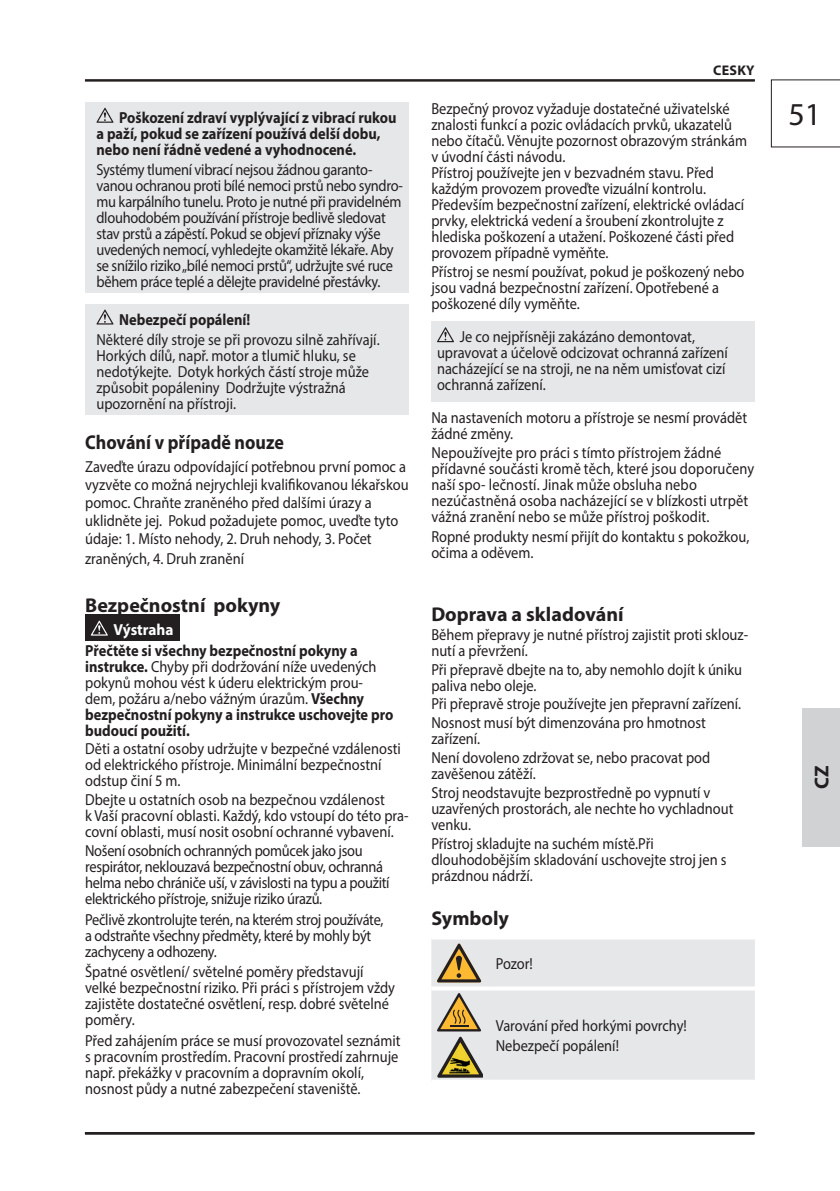
<style>
.page{position:relative;width:840px;height:1191px;background:#fff}
.page>*{position:absolute;margin:0;border:0;box-sizing:border-box;transform-origin:0 0}
.t1{font:32px "Myriad Pro";color:#231f20}
.t2{font:700 20px "Myriad Pro";color:#231f20}
.t3{font:700 20px "Myriad Pro";color:#231f20;scale:.9 1}
.t4{font:16px/16px "Myriad Pro";color:#231f20;scale:.9 1}
.t5{font:16px/16px "Myriad Pro";letter-spacing:-.02em;color:#231f20;scale:.9 1}
.t6{font:700 16px/16px "Myriad Pro";color:#231f20;scale:.9 1}
.t7{font:700 16px "Myriad Pro";color:#fff;scale:.95 1}
.t8{font:700 14px "Myriad Pro";letter-spacing:.02em;color:#231f20}
.s1{font-weight:400}
</style>
<div class="page">
<svg style="left:770px;top:79px;width:69px;height:69px"></svg>
<hr style="left:839px;top:708px;width:1px;height:138px;background:#d1d2d4">
<div style="left:801px;top:708px;width:38px;height:138px;background:#d1d2d4"></div>
<hr style="left:85px;top:79px;width:669px;height:2px;background:#231f20">
<hr style="left:85px;top:1132px;width:669px;height:2px;background:#231f20">
<div style="left:85px;top:102px;width:323px;height:191px;background:#e6e7e9"></div>
<svg style="left:96px;top:108px;width:17px;height:15px"></svg>
<div style="left:85px;top:304px;width:323px;height:111px;background:#e6e7e9"></div>
<svg style="left:96px;top:309px;width:17px;height:15px"></svg>
<div style="left:85px;top:615px;width:95px;height:26px;background:#231f20"></div>
<svg style="left:91px;top:620px;width:17px;height:15px"></svg>
<div style="left:431px;top:321px;width:323px;height:80px;background:#e6e7e9"></div>
<svg style="left:437px;top:327px;width:17px;height:15px"></svg>
<div style="left:431px;top:939px;width:323px;height:140px;background:#e6e7e9"></div>
<svg style="left:431px;top:986px;width:59px;height:4px"></svg>
<svg style="left:431px;top:1079px;width:59px;height:1px"></svg>
<svg style="left:490px;top:1079px;width:55px;height:1px"></svg>
<svg style="left:545px;top:1079px;width:209px;height:1px"></svg>
<svg style="left:490px;top:986px;width:55px;height:4px"></svg>
<svg style="left:545px;top:986px;width:209px;height:4px"></svg>
<svg style="left:437px;top:943px;width:44px;height:39px;background:#bba781"></svg>
<svg style="left:437px;top:993px;width:45px;height:84px;background:#b8ab87"></svg>
<p class="t6" style="left:96px;top:109px;width:335px;text-indent:23px">Poškození zdraví vyplývající z vibrací rukou a paží, pokud se zařízení používá delší dobu, nebo není řádně vedené a vyhodnocené.</p>
<p class="t5" style="left:96px;top:162px;width:342px">Systémy tlumení vibrací nejsou žádnou garanto&shy;vanou ochranou proti bílé nemoci prstů nebo syndro&shy;mu karpálního tunelu. Proto je nutné při pravidelném dlouhodobém používání přístroje bedlivě sledovat stav prstů a zápěstí. Pokud se objeví příznaky výše uvedených nemocí, vyhledejte okamžitě lékaře. Aby se snížilo riziko „bílé nemoci prstů“, udržujte své ruce během práce teplé a dělejte pravidelné přestávky.</p>
<p class="t6" style="left:119px;top:311px;width:147px">Nebezpečí popálení!</p>
<p class="t4" style="left:96px;top:331px;width:316px">Některé díly stroje se při provozu silně zahřívají.<br>Horkých dílů, např. motor a tlumič hluku, se nedotýkejte. Dotyk horkých částí stroje může způsobit popáleniny Dodržujte výstražná upozornění na přístroji.</p>
<p class="t3" style="left:85px;top:429px;width:222px">Chování v případě nouze</p>
<p class="t4" style="left:85px;top:457px;width:361px;line-height:18px">Zaveďte úrazu odpovídající potřebnou první pomoc a vyzvěte co možná nejrychleji kvalifikovanou lékařskou pomoc. Chraňte zraněného před dalšími úrazy a uklidněte jej. Pokud požadujete pomoc, uveďte tyto údaje: 1. Místo nehody, 2. Druh nehody, 3. Počet</p>
<p class="t4" style="left:85px;top:550px;width:178px">zraněných, 4. Druh zranění</p>
<p class="t2" style="left:85px;top:592px;width:197px">Bezpečnostní pokyny</p>
<p class="t7" style="left:113px;top:619px;width:65px">Výstraha</p>
<p class="t6" style="left:85px;top:641px;width:344px">Přečtěte si všechny bezpečnostní pokyny a instrukce. <span class="s1">Chyby při dodržování níže uvedených pokynů mohou vést k úderu elektrickým prou&shy;dem, požáru a/nebo vážným úrazům.</span> Všechny bezpečnostní pokyny a instrukce uschovejte pro budoucí použití.</p>
<p class="t4" style="left:85px;top:741px;width:352px">Děti a ostatní osoby udržujte v bezpečné vzdálenosti od elektrického přístroje. Minimální bezpečnostní odstup činí 5 m.</p>
<p class="t4" style="left:85px;top:791px;width:361px">Dbejte u ostatních osob na bezpečnou vzdálenost<br>k Vaší pracovní oblasti. Každý, kdo vstoupí do této pra&shy;covní oblasti, musí nosit osobní ochranné vybavení.</p>
<p class="t5" style="left:85px;top:842px;width:339px">Nošení osobních ochranných pomůcek jako jsou respirátor, neklouzavá bezpečnostní obuv, ochranná helma nebo chrániče uší, v závislosti na typu a použití elektrického přístroje, snižuje riziko úrazů.</p>
<p class="t5" style="left:85px;top:911px;width:333px">Pečlivě zkontrolujte terén, na kterém stroj používáte, a odstraňte všechny předměty, které by mohly být zachyceny a odhozeny.</p>
<p class="t4" style="left:85px;top:963px;width:346px">Špatné osvětlení/ světelné poměry představují velké bezpečnostní riziko. Při práci s přístrojem vždy zajistěte dostatečné osvětlení, resp. dobré světelné poměry.</p>
<p class="t4" style="left:85px;top:1032px;width:352px">Před zahájením práce se musí provozovatel seznámit s pracovním prostředím. Pracovní prostředí zahrnuje např. překážky v pracovním a dopravním okolí, nosnost půdy a nutné zabezpečení staveniště.</p>
<p class="t8" style="left:712px;top:61px;width:43px">CESKY</p>
<p class="t4" style="left:431px;top:100px;width:352px">Bezpečný provoz vyžaduje dostatečné uživatelské znalosti funkcí a pozic ovládacích prvků, ukazatelů nebo čítačů. Věnujte pozornost obrazovým stránkám v úvodní části návodu.<br>Přístroj používejte jen v bezvadném stavu. Před každým provozem proveďte vizuální kontrolu.<br>Především bezpečnostní zařízení, elektrické ovládací prvky, elektrická vedení a šroubení zkontrolujte z hlediska poškození a utažení. Poškozené části před provozem případně vyměňte.</p>
<p class="t4" style="left:431px;top:263px;width:349px">Přístroj se nesmí používat, pokud je poškozený nebo jsou vadná bezpečnostní zařízení. Opotřebené a poškozené díly vyměňte.</p>
<p class="t4" style="left:437px;top:328px;width:324px;text-indent:23px">Je co nejpřísněji zakázáno demontovat, upravovat a účelově odcizovat ochranná zařízení nacházející se na stroji, ne na něm umisťovat cizí ochranná zařízení.</p>
<p class="t4" style="left:431px;top:409px;width:352px">Na nastaveních motoru a přístroje se nesmí provádět žádné změny.</p>
<p class="t4" style="left:431px;top:444px;width:360px">Nepoužívejte pro práci s tímto přístrojem žádné přídavné součásti kromě těch, které jsou doporučeny naší spo- lečností. Jinak může obsluha nebo nezúčastněná osoba nacházející se v blízkosti utrpět vážná zranění nebo se může přístroj poškodit.</p>
<p class="t4" style="left:431px;top:528px;width:354px">Ropné produkty nesmí přijít do kontaktu s pokožkou, očima a oděvem.</p>
<p class="t2" style="left:431px;top:601px;width:194px">Doprava a skladování</p>
<p class="t4" style="left:431px;top:626px;width:353px">Během přepravy je nutné přístroj zajistit proti sklouz&shy;nutí a převržení.</p>
<p class="t4" style="left:431px;top:661px;width:346px">Při přepravě dbejte na to, aby nemohlo dojít k úniku paliva nebo oleje.</p>
<p class="t4" style="left:431px;top:694px;width:345px;line-height:18.8px">Při přepravě stroje používejte jen přepravní zařízení.<br>Nosnost musí být dimenzována pro hmotnost</p>
<p class="t4" style="left:431px;top:729px;width:311px;line-height:18.8px">zařízení.<br>Není dovoleno zdržovat se, nebo pracovat pod</p>
<p class="t4" style="left:431px;top:764px;width:311px;line-height:18.8px">zavěšenou zátěží.<br>Stroj neodstavujte bezprostředně po vypnutí v</p>
<p class="t4" style="left:431px;top:800px;width:337px">uzavřených prostorách, ale nechte ho vychladnout venku.</p>
<p class="t4" style="left:431px;top:835px;width:329px">Přístroj skladujte na suchém místě.Při dlouhodobějším skladování uschovejte stroj jen s prázdnou nádrží.</p>
<p class="t2" style="left:431px;top:905px;width:79px">Symboly</p>
<p class="t4" style="left:495px;top:955px;width:43px">Pozor!</p>
<p class="t4" style="left:495px;top:1015px;width:214px;line-height:20.6px">Varování před horkými povrchy!<br>Nebezpečí popálení!</p>
<h1 class="t1" style="left:788px;top:95px;width:34px">51</h1>
<p class="t2" style="left:808px;top:789px;width:25px;rotate:-90deg">CZ</p>
</div>
